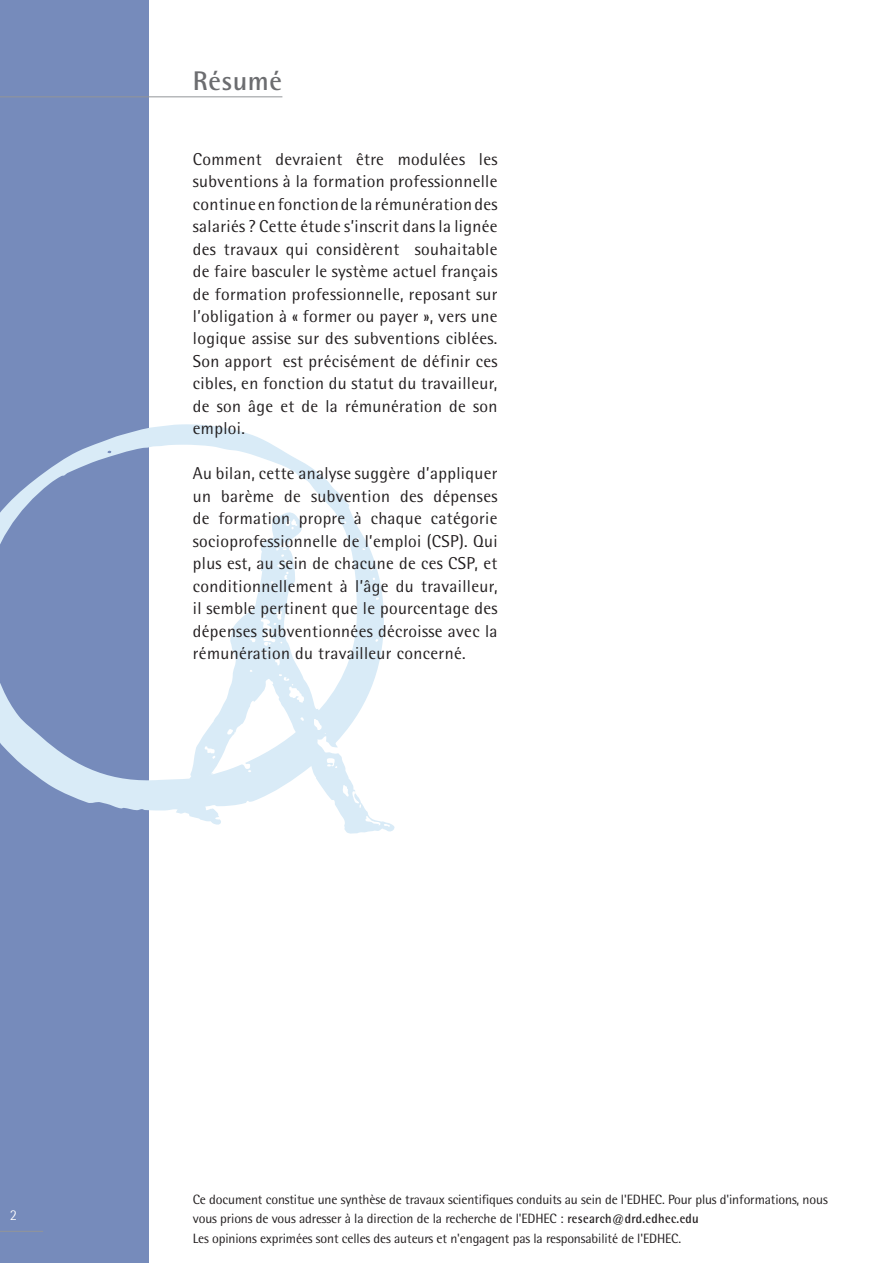
<style>
.page{position:relative;width:893px;height:1263px;background:#fff}
.page>*{position:absolute;margin:0;border:0;box-sizing:border-box;transform-origin:0 0}
.t1{font:700 27px "Rotis Semi Sans";letter-spacing:.02em;color:#6c6d70}
.t2{font:17.25px/22.5px "Rotis Semi Sans";letter-spacing:.02em;color:#231f20;text-align:justify}
.t3{font:300 15px "Rotis Semi Sans";color:#fff}
.t4{font:13.5px/19.5px "Rotis Semi Sans";letter-spacing:-.01em;color:#231f20}
.s1{font-weight:700}
</style>
<div class="page">
<div style="left:0;top:0;width:148px;height:1263px;background:#768bbb"></div>
<svg style="left:0;top:424px;width:350px;height:387px"></svg>
<svg style="left:176px;top:511px;width:219px;height:323px"></svg>
<hr style="left:0;top:1231px;width:43px;height:1px;background:#939598">
<hr style="left:0;top:96px;width:282px;height:1px;background:#939598">
<h1 class="t1" style="left:193px;top:65px;width:91px">Résumé</h1>
<p class="t2" style="left:193px;top:147px;width:306px">Comment devraient être modulées les subventions à la formation professionnelle continue en fonction de la rémunération des salariés ? Cette étude s’inscrit dans la lignée des travaux qui considèrent souhaitable de faire basculer le système actuel français de formation professionnelle, reposant sur l’obligation à « former ou payer », vers une logique assise sur des subventions ciblées.<br>Son apport est précisément de définir ces cibles, en fonction du statut du travailleur, de son âge et de la rémunération de son emploi.</p>
<p class="t2" style="left:193px;top:462px;width:306px">Au bilan, cette analyse suggère d’appliquer un barème de subvention des dépenses de formation propre à chaque catégorie socioprofessionnelle de l’emploi (CSP). Qui plus est, au sein de chacune de ces CSP, et conditionnellement à l’âge du travailleur, il semble pertinent que le pourcentage des dépenses subventionnées décroisse avec la rémunération du travailleur concerné.</p>
<p class="t3" style="left:10px;top:1206px;width:9px">2</p>
<p class="t4" style="left:193px;top:1189px;width:636px">Ce document constitue une synthèse de travaux scientifiques conduits au sein de l'EDHEC. Pour plus d'informations, nous vous prions de vous adresser à la direction de la recherche de l'EDHEC : <span class="s1">research@drd.edhec.edu<br></span>Les opinions exprimées sont celles des auteurs et n'engagent pas la responsabilité de l'EDHEC.</p>
</div>
